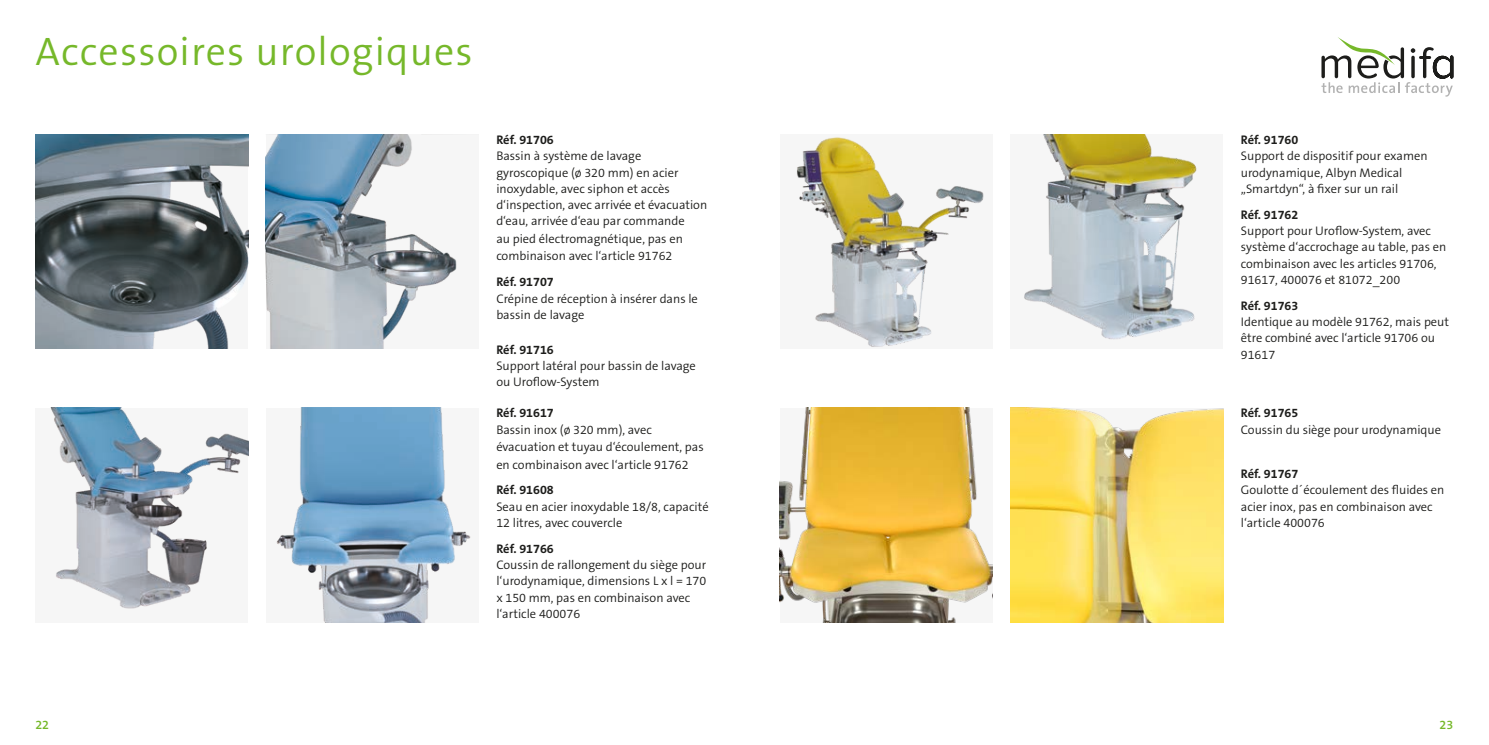
<style>
.page{position:relative;width:1489px;height:745px;background:#fff}
.page>*{position:absolute;margin:0;border:0;box-sizing:border-box;transform-origin:0 0}
.t1{font:300 40px "The Sans B W4";letter-spacing:.03em;color:#76b82a}
.t2{font:300 12.5px/16.2px "The Sans B W4";color:#1d1d1b}
.t3{font:700 12.5px "The Sans B W7";color:#1d1d1b}
.t4{font:600 12.5px "The Sans B W6";color:#76b82a}
</style>
<div class="page">
<img style="left:35px;top:135px;width:213px;height:214px">
<img style="left:266px;top:135px;width:191px;height:214px">
<img style="left:50px;top:407px;width:198px;height:202px">
<img style="left:276px;top:407px;width:195px;height:214px">
<img style="left:796px;top:136px;width:188px;height:212px">
<img style="left:780px;top:407px;width:212px;height:214px">
<img style="left:1023px;top:135px;width:174px;height:205px">
<img style="left:1010px;top:407px;width:212px;height:214px">
<svg style="left:1321px;top:37px;width:132px;height:60px"></svg>
<h1 class="t1" style="left:35px;top:26px;width:438px">Accessoires urologiques</h1>
<p class="t3" style="left:496px;top:132px;width:59px">Réf. 91706</p>
<p class="t2" style="left:496px;top:148px;width:212px">Bassin à système de lavage gyroscopique (ø 320 mm) en acier inoxydable, avec siphon et accès d‘inspection, avec arrivée et évacuation d‘eau, arrivée d‘eau par commande</p>
<p class="t2" style="left:496px;top:230px;width:188px;line-height:17.5px">au pied électromagnétique, pas en combinaison avec l‘article 91762</p>
<p class="t3" style="left:496px;top:274px;width:59px">Réf. 91707</p>
<p class="t2" style="left:496px;top:290px;width:203px">Crépine de réception à insérer dans le bassin de lavage</p>
<p class="t3" style="left:496px;top:341px;width:59px">Réf. 91716</p>
<p class="t2" style="left:496px;top:357px;width:201px">Support latéral pour bassin de lavage ou Uroflow-System</p>
<p class="t3" style="left:496px;top:404px;width:59px">Réf. 91617</p>
<p class="t2" style="left:496px;top:420px;width:209px;line-height:17.5px">Bassin inox (ø 320 mm), avec évacuation et tuyau d‘écoulement, pas en combinaison avec l‘article 91762</p>
<p class="t3" style="left:496px;top:482px;width:59px">Réf. 91608</p>
<p class="t2" style="left:496px;top:498px;width:214px">Seau en acier inoxydable 18/8, capacité<br>12 litres, avec couvercle</p>
<p class="t3" style="left:496px;top:540px;width:59px">Réf. 91766</p>
<p class="t2" style="left:496px;top:556px;width:211px">Coussin de rallongement du siège pour l‘urodynamique, dimensions L x l = 170 x 150 mm, pas en combinaison avec l‘article 400076</p>
<p class="t3" style="left:1240px;top:132px;width:59px">Réf. 91760</p>
<p class="t2" style="left:1240px;top:148px;width:188px">Support de dispositif pour examen urodynamique, Albyn Medical „Smartdyn“, à fixer sur un rail</p>
<p class="t3" style="left:1240px;top:206px;width:59px">Réf. 91762</p>
<p class="t2" style="left:1240px;top:222px;width:207px">Support pour Uroflow-System, avec système d‘accrochage au table, pas en combinaison avec les articles 91706, 91617, 400076 et 81072_200</p>
<p class="t3" style="left:1240px;top:297px;width:59px">Réf. 91763</p>
<p class="t2" style="left:1240px;top:313px;width:210px">Identique au modèle 91762, mais peut être combiné avec l‘article 91706 ou<br>91617</p>
<p class="t3" style="left:1240px;top:404px;width:59px">Réf. 91765</p>
<p class="t2" style="left:1240px;top:421px;width:202px">Coussin du siège pour urodynamique</p>
<p class="t3" style="left:1240px;top:465px;width:59px">Réf. 91767</p>
<p class="t2" style="left:1240px;top:482px;width:205px">Goulotte d´écoulement des fluides en acier inox, pas en combinaison avec l‘article 400076</p>
<p class="t4" style="left:35px;top:716px;width:15px">22</p>
<p class="t4" style="left:1439px;top:716px;width:15px">23</p>
</div>
